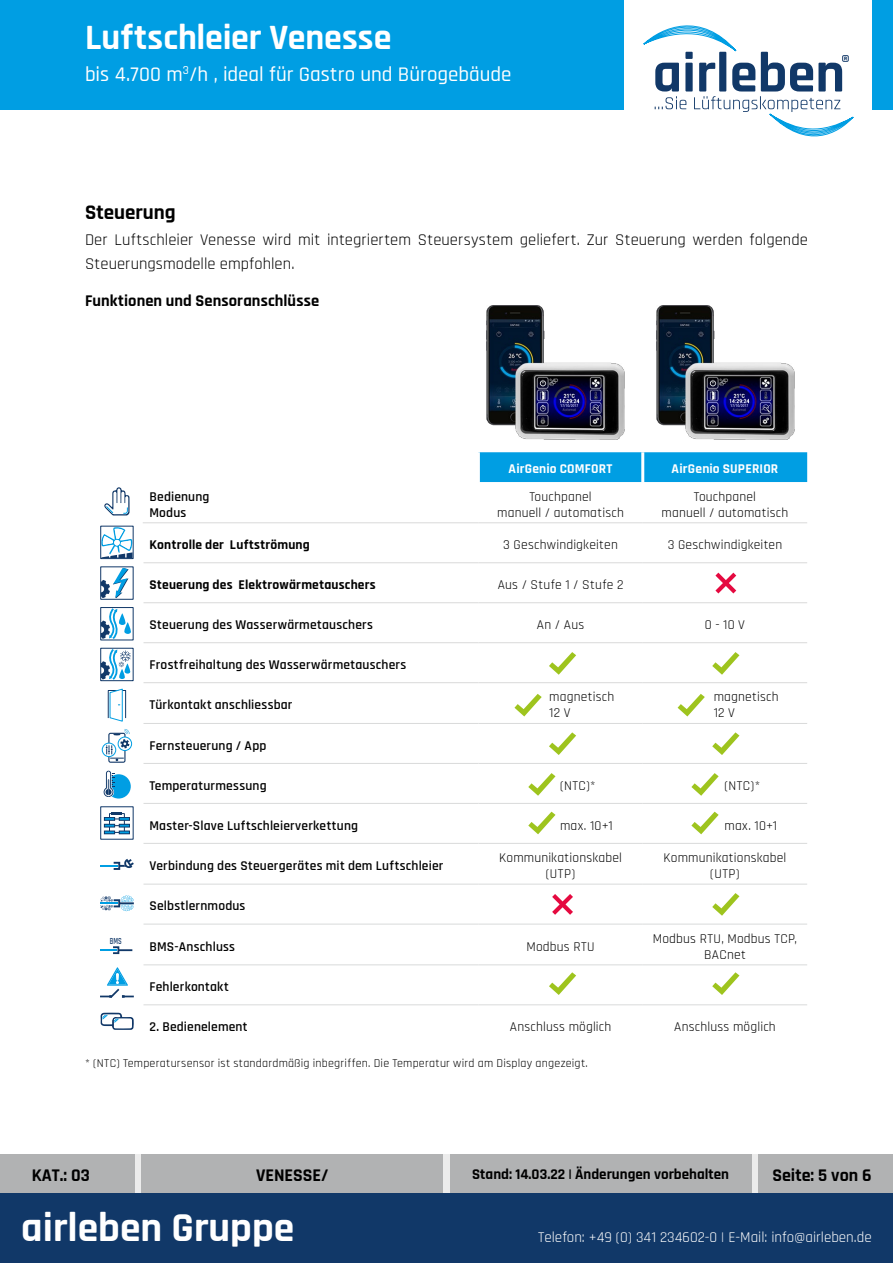
<style>
.page{position:relative;width:893px;height:1263px;background:#fff}
.page>*{position:absolute;margin:0;border:0;box-sizing:border-box;transform-origin:0 0}
.t1{font:700 41.55px "Rajdhani";color:#fff}
.t2{font:700 36px "Rajdhani";color:#fff}
.t3{font:500 21px "Rajdhani";color:#fff}
.t4{font:700 21px "Rajdhani";color:#000}
.t5{font:700 18px "Rajdhani";color:#000}
.t6{font:16.5px/24px "Rajdhani";letter-spacing:.005em;color:#000}
.t7{font:700 16.5px "Rajdhani";letter-spacing:.005em;color:#000}
.t8{font:15px "Rajdhani";color:#fff}
.t9{font:700 15px "Rajdhani";color:#000}
.t10{font:13.5px/16.2px "Rajdhani";letter-spacing:.015em;color:#000;text-align:center}
.t11{font:600 13.5px/16.2px "Rajdhani";letter-spacing:.015em;color:#000}
.t12{font:700 13.5px "Rajdhani";letter-spacing:.015em;color:#000}
.t13{font:700 13.5px "Rajdhani";letter-spacing:.015em;color:#fff}
.t14{font:12px "Rajdhani";letter-spacing:.02em;color:#000}
.t15{font:600 9.45px "Rajdhani";color:#113868;scale:.7 1}
</style>
<div class="page">
<div style="left:0;top:1193px;width:893px;height:70px;background:#113868"></div>
<div style="left:0;top:0;width:893px;height:109px;background:#009ee3"></div>
<div style="left:625px;top:0;width:247px;height:149px;background:#fff"></div>
<svg style="left:643px;top:26px;width:210px;height:110px"></svg>
<div style="left:0;top:1154px;width:893px;height:39px;background:#ececec"></div>
<div style="left:758px;top:1154px;width:135px;height:39px;background:#b1b2b3"></div>
<div style="left:0;top:1154px;width:135px;height:39px;background:#b1b2b3"></div>
<div style="left:450px;top:1154px;width:302px;height:39px;background:#b1b2b3"></div>
<div style="left:141px;top:1154px;width:302px;height:39px;background:#b1b2b3"></div>
<div style="left:480px;top:452px;width:327px;height:30px;background:#009ee3"></div>
<hr style="left:641px;top:452px;width:3px;height:30px;background:#fff">
<hr style="left:144px;top:562px;width:334px;height:1px;background:#d9dada">
<hr style="left:478px;top:562px;width:165px;height:1px;background:#d9dada">
<hr style="left:643px;top:562px;width:164px;height:1px;background:#d9dada">
<hr style="left:144px;top:602px;width:334px;height:1px;background:#d9dada">
<hr style="left:478px;top:602px;width:165px;height:1px;background:#d9dada">
<hr style="left:643px;top:602px;width:164px;height:1px;background:#d9dada">
<hr style="left:144px;top:642px;width:334px;height:1px;background:#d9dada">
<hr style="left:478px;top:642px;width:165px;height:1px;background:#d9dada">
<hr style="left:643px;top:642px;width:164px;height:1px;background:#d9dada">
<hr style="left:144px;top:682px;width:334px;height:1px;background:#d9dada">
<hr style="left:478px;top:682px;width:165px;height:1px;background:#d9dada">
<hr style="left:643px;top:682px;width:164px;height:1px;background:#d9dada">
<hr style="left:144px;top:723px;width:334px;height:1px;background:#d9dada">
<hr style="left:478px;top:723px;width:165px;height:1px;background:#d9dada">
<hr style="left:643px;top:723px;width:164px;height:1px;background:#d9dada">
<hr style="left:144px;top:763px;width:334px;height:1px;background:#d9dada">
<hr style="left:478px;top:763px;width:165px;height:1px;background:#d9dada">
<hr style="left:643px;top:763px;width:164px;height:1px;background:#d9dada">
<hr style="left:144px;top:803px;width:334px;height:1px;background:#d9dada">
<hr style="left:478px;top:803px;width:165px;height:1px;background:#d9dada">
<hr style="left:643px;top:803px;width:164px;height:1px;background:#d9dada">
<hr style="left:144px;top:843px;width:334px;height:1px;background:#d9dada">
<hr style="left:478px;top:843px;width:165px;height:1px;background:#d9dada">
<hr style="left:643px;top:843px;width:164px;height:1px;background:#d9dada">
<hr style="left:144px;top:884px;width:334px;height:1px;background:#d9dada">
<hr style="left:478px;top:884px;width:165px;height:1px;background:#d9dada">
<hr style="left:643px;top:884px;width:164px;height:1px;background:#d9dada">
<hr style="left:144px;top:924px;width:334px;height:1px;background:#d9dada">
<hr style="left:478px;top:924px;width:165px;height:1px;background:#d9dada">
<hr style="left:643px;top:924px;width:164px;height:1px;background:#d9dada">
<hr style="left:144px;top:964px;width:334px;height:1px;background:#d9dada">
<hr style="left:478px;top:964px;width:165px;height:1px;background:#d9dada">
<hr style="left:643px;top:964px;width:164px;height:1px;background:#d9dada">
<hr style="left:144px;top:1004px;width:334px;height:1px;background:#d9dada">
<hr style="left:478px;top:1004px;width:165px;height:1px;background:#d9dada">
<hr style="left:643px;top:1004px;width:164px;height:1px;background:#d9dada">
<hr style="left:143px;top:522px;width:335px;height:1px;background:#d9dada">
<hr style="left:478px;top:522px;width:165px;height:1px;background:#d9dada">
<hr style="left:643px;top:522px;width:164px;height:1px;background:#d9dada">
<img style="left:486px;top:306px;width:139px;height:133px">
<img style="left:657px;top:306px;width:138px;height:133px">
<svg style="left:712px;top:732px;width:27px;height:23px"></svg>
<svg style="left:678px;top:694px;width:27px;height:22px"></svg>
<svg style="left:691px;top:773px;width:28px;height:23px"></svg>
<svg style="left:691px;top:812px;width:28px;height:22px"></svg>
<svg style="left:514px;top:694px;width:28px;height:22px"></svg>
<svg style="left:528px;top:773px;width:27px;height:23px"></svg>
<svg style="left:528px;top:812px;width:27px;height:22px"></svg>
<svg style="left:712px;top:652px;width:27px;height:23px"></svg>
<svg style="left:712px;top:972px;width:27px;height:23px"></svg>
<svg style="left:712px;top:893px;width:27px;height:23px"></svg>
<svg style="left:549px;top:732px;width:27px;height:23px"></svg>
<svg style="left:549px;top:652px;width:27px;height:23px"></svg>
<svg style="left:549px;top:972px;width:27px;height:23px"></svg>
<svg style="left:552px;top:894px;width:21px;height:21px"></svg>
<svg style="left:715px;top:572px;width:22px;height:22px"></svg>
<svg style="left:104px;top:487px;width:26px;height:28px"></svg>
<div style="left:100px;top:648px;width:33px;height:33px;border:1px solid #113868"></div>
<svg style="left:101px;top:647px;width:30px;height:34px"></svg>
<svg style="left:104px;top:812px;width:26px;height:22px"></svg>
<svg style="left:100px;top:859px;width:34px;height:11px"></svg>
<svg style="left:100px;top:895px;width:34px;height:16px"></svg>
<svg style="left:100px;top:946px;width:32px;height:8px"></svg>
<svg style="left:100px;top:967px;width:34px;height:31px"></svg>
<svg style="left:100px;top:1013px;width:34px;height:17px"></svg>
<div style="left:106px;top:774px;width:25px;height:24px;background:#009ee3;border-radius:50%"></div>
<svg style="left:103px;top:770px;width:11px;height:27px"></svg>
<div style="left:102px;top:743px;width:14px;height:14px;border:1px solid #009ee3;border-radius:50%"></div>
<div style="left:118px;top:737px;width:14px;height:13px;background:#51bceb;border-radius:50%"></div>
<div style="left:118px;top:737px;width:14px;height:14px;border:1px solid #009ee3;border-radius:50%"></div>
<svg style="left:106px;top:729px;width:24px;height:34px"></svg>
<div style="left:108px;top:690px;width:18px;height:28px;border:1px solid #113868"></div>
<svg style="left:109px;top:688px;width:14px;height:34px"></svg>
<div style="left:100px;top:607px;width:33px;height:33px;border:1px solid #113868"></div>
<svg style="left:101px;top:607px;width:31px;height:34px"></svg>
<div style="left:100px;top:567px;width:33px;height:32px;border:1px solid #113868"></div>
<svg style="left:101px;top:568px;width:28px;height:30px"></svg>
<div style="left:100px;top:526px;width:33px;height:33px;border:1px solid #113868"></div>
<svg style="left:101px;top:527px;width:32px;height:31px"></svg>
<h2 class="t2" style="left:85px;top:16px;width:308px">Luftschleier Venesse</h2>
<h3 class="t3" style="left:85px;top:62px;width:428px">bis 4.700 m<sup>3</sup>/h , ideal für Gastro und Bürogebäude</h3>
<h3 class="t4" style="left:85px;top:200px;width:92px">Steuerung</h3>
<p class="t6" style="left:85px;top:229px;width:724px">Der Luftschleier Venesse wird mit integriertem Steuersystem geliefert. Zur Steuerung werden folgende<br>Steuerungsmodelle empfohlen.</p>
<p class="t7" style="left:85px;top:291px;width:236px">Funktionen und Sensoranschlüsse</p>
<p class="t13" style="left:509px;top:461px;width:106px">AirGenio COMFORT</p>
<p class="t13" style="left:672px;top:461px;width:108px">AirGenio SUPERIOR</p>
<p class="t11" style="left:149px;top:489px;width:61px">Bedienung<br>Modus</p>
<p class="t10" style="left:497px;top:489px;width:128px">Touchpanel<br>manuell / automatisch</p>
<p class="t10" style="left:662px;top:489px;width:128px">Touchpanel<br>manuell / automatisch</p>
<p class="t12" style="left:149px;top:536px;width:162px">Kontrolle der Luftströmung</p>
<p class="t10" style="left:503px;top:537px;width:116px">3 Geschwindigkeiten</p>
<p class="t10" style="left:668px;top:537px;width:116px">3 Geschwindigkeiten</p>
<p class="t12" style="left:149px;top:576px;width:228px">Steuerung des Elektrowärmetauschers</p>
<p class="t10" style="left:498px;top:577px;width:127px">Aus / Stufe 1 / Stufe 2</p>
<p class="t11" style="left:149px;top:617px;width:225px">Steuerung des Wasserwärmetauschers</p>
<p class="t10" style="left:537px;top:617px;width:49px">An / Aus</p>
<p class="t10" style="left:705px;top:617px;width:42px">0 - 10 V</p>
<p class="t11" style="left:149px;top:657px;width:258px">Frostfreihaltung des Wasserwärmetauschers</p>
<p class="t11" style="left:149px;top:697px;width:144px">Türkontakt anschliessbar</p>
<p class="t10" style="left:549px;top:689px;width:67px;text-align:left">magnetisch<br>12 V</p>
<p class="t10" style="left:714px;top:689px;width:67px;text-align:left">magnetisch<br>12 V</p>
<p class="t11" style="left:149px;top:738px;width:118px">Fernsteuerung / App</p>
<p class="t11" style="left:149px;top:778px;width:119px">Temperaturmessung</p>
<p class="t10" style="left:560px;top:778px;width:37px">(NTC)*</p>
<p class="t10" style="left:724px;top:778px;width:37px">(NTC)*</p>
<p class="t11" style="left:149px;top:818px;width:210px">Master-Slave Luftschleierverkettung</p>
<p class="t10" style="left:560px;top:818px;width:54px">max. 10+1</p>
<p class="t10" style="left:724px;top:818px;width:54px">max. 10+1</p>
<p class="t11" style="left:149px;top:858px;width:295px">Verbindung des Steuergerätes mit dem Luftschleier</p>
<p class="t10" style="left:499px;top:850px;width:125px">Kommunikationskabel (UTP)</p>
<p class="t10" style="left:663px;top:850px;width:125px">Kommunikationskabel (UTP)</p>
<p class="t11" style="left:149px;top:898px;width:97px">Selbstlernmodus</p>
<p class="t11" style="left:149px;top:939px;width:87px">BMS-Anschluss</p>
<p class="t10" style="left:526px;top:939px;width:70px">Modbus RTU</p>
<p class="t10" style="left:653px;top:931px;width:146px">Modbus RTU, Modbus TCP,<br>BACnet</p>
<p class="t11" style="left:149px;top:979px;width:81px">Fehlerkontakt</p>
<p class="t11" style="left:149px;top:1019px;width:100px">2. Bedienelement</p>
<p class="t10" style="left:510px;top:1019px;width:103px">Anschluss möglich</p>
<p class="t10" style="left:674px;top:1019px;width:103px">Anschluss möglich</p>
<p class="t14" style="left:85px;top:1056px;width:504px">* (NTC) Temperatursensor ist standardmäßig inbegriffen. Die Temperatur wird am Display angezeigt.</p>
<p class="t15" style="left:110px;top:936px;width:19px">BMS</p>
<h3 class="t5" style="left:32px;top:1164px;width:60px">KAT.: 03</h3>
<h3 class="t5" style="left:256px;top:1164px;width:74px">VENESSE/</h3>
<p class="t9" style="left:472px;top:1165px;width:258px">Stand: 14.03.22 | Änderungen vorbehalten</p>
<h3 class="t5" style="left:772px;top:1164px;width:101px">Seite: 5 von 6</h3>
<h1 class="t1" style="left:21px;top:1202px;width:275px">airleben Gruppe</h1>
<p class="t8" style="left:538px;top:1228px;width:335px">Telefon: +49 (0) 341 234602-0 | E-Mail: info@airleben.de</p>
</div>
